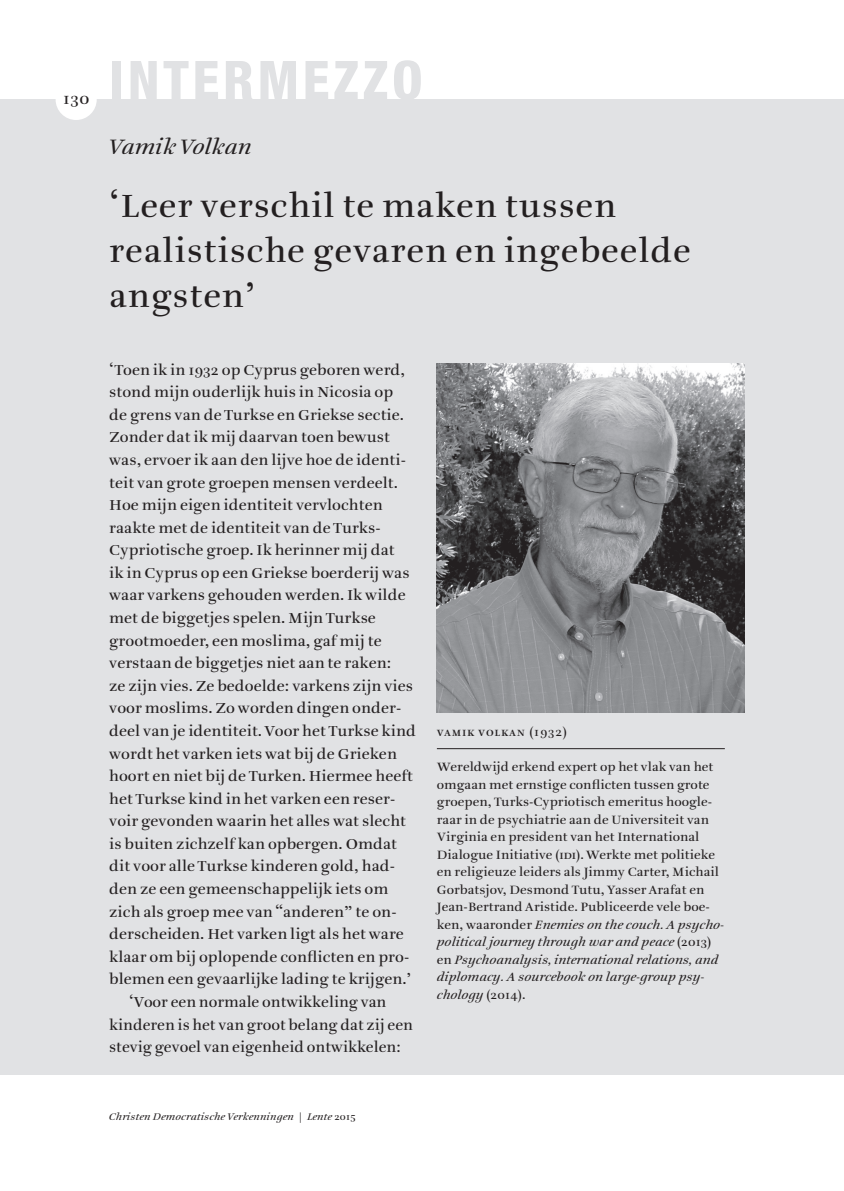
<style>
.page{position:relative;width:844px;height:1191px;background:#fff}
.page>*{position:absolute;margin:0;border:0;box-sizing:border-box;transform-origin:0 0}
.t1{font:800 condensed 53.38px "Helvetica Neue LT Std";letter-spacing:.07em;color:#e1e2e4}
.t2{font:35px/45.1px "Ruse X040 Hg Tx";letter-spacing:.02em;color:#231f20}
.t3{font:italic 22.75px "Ruse X040 Hg Tx";color:#231f20}
.t4{font:17.5px "Ruse X040 Hg Tx";color:#231f20}
.t5{font:15.75px "Ruse X040 Hg Tx";color:#231f20}
.t6{font:13.12px/17.5px "Ruse X040 Hg Tx";color:#231f20}
.t7{font:13.12px "Ruse X040 Hg Tx Small Caps";letter-spacing:.06em;color:#231f20}
.t8{font:italic 10.5px "Ruse X040 Hg Tx";letter-spacing:.015em;color:#231f20}
.s1{font-family:"Ruse X040 Hg Tx Small Caps"}
.s2{font-style:italic}
.s3{font-style:normal}
</style>
<div class="page">
<div style="left:0;top:99px;width:843px;height:975px;background:#e1e2e4"></div>
<div style="left:56px;top:79px;width:41px;height:41px;background:#fff;border-radius:50%"></div>
<img style="left:437px;top:364px;width:307px;height:349px">
<hr style="left:437px;top:748px;width:287px;height:1px;background:#231f20">
<p class="t4" style="left:63px;top:88px;width:28px">130</p>
<h1 class="t1" style="left:109px;top:47px;width:311px">INTERMEZZO</h1>
<h3 class="t3" style="left:109px;top:133px;width:144px">Vamik Volkan</h3>
<h2 class="t2" style="left:109px;top:183px;width:583px">‘Leer verschil te maken tussen realistische gevaren en ingebeelde angsten’</h2>
<p class="t5" style="left:109px;top:360px;width:297px">‘Toen ik in 1932 op Cyprus geboren werd,</p>
<p class="t5" style="left:109px;top:383px;width:285px">stond mijn ouderlijk huis in Nicosia op</p>
<p class="t5" style="left:109px;top:406px;width:296px">de grens van de Turkse en Griekse sectie.</p>
<p class="t5" style="left:109px;top:428px;width:282px">Zonder dat ik mij daarvan toen bewust</p>
<p class="t5" style="left:109px;top:451px;width:298px">was, ervoer ik aan den lijve hoe de identi-</p>
<p class="t5" style="left:109px;top:473px;width:290px">teit van grote groepen mensen verdeelt.</p>
<p class="t5" style="left:109px;top:496px;width:275px">Hoe mijn eigen identiteit vervlochten</p>
<p class="t5" style="left:109px;top:518px;width:273px">raakte met de identiteit van de Turks-</p>
<p class="t5" style="left:109px;top:541px;width:287px">Cypriotische groep. Ik herinner mij dat</p>
<p class="t5" style="left:109px;top:564px;width:302px">ik in Cyprus op een Griekse boerderij was</p>
<p class="t5" style="left:109px;top:586px;width:298px">waar varkens gehouden werden. Ik wilde</p>
<p class="t5" style="left:109px;top:609px;width:268px">met de biggetjes spelen. Mijn Turkse</p>
<p class="t5" style="left:109px;top:631px;width:274px">grootmoeder, een moslima, gaf mij te</p>
<p class="t5" style="left:109px;top:654px;width:283px">verstaan de biggetjes niet aan te raken:</p>
<p class="t5" style="left:109px;top:676px;width:305px">ze zijn vies. Ze bedoelde: varkens zijn vies</p>
<p class="t5" style="left:109px;top:699px;width:293px">voor moslims. Zo worden dingen onder-</p>
<p class="t5" style="left:109px;top:722px;width:308px">deel van je identiteit. Voor het Turkse kind</p>
<p class="t5" style="left:109px;top:744px;width:289px">wordt het varken iets wat bij de Grieken</p>
<p class="t5" style="left:109px;top:767px;width:305px">hoort en niet bij de Turken. Hiermee heeft</p>
<p class="t5" style="left:109px;top:789px;width:287px">het Turkse kind in het varken een reser-</p>
<p class="t5" style="left:109px;top:812px;width:298px">voir gevonden waarin het alles wat slecht</p>
<p class="t5" style="left:109px;top:834px;width:289px">is buiten zichzelf kan opbergen. Omdat</p>
<p class="t5" style="left:109px;top:857px;width:287px">dit voor alle Turkse kinderen gold, had-</p>
<p class="t5" style="left:109px;top:880px;width:281px">den ze een gemeenschappelijk iets om</p>
<p class="t5" style="left:109px;top:902px;width:289px">zich als groep mee van “anderen” te on-</p>
<p class="t5" style="left:109px;top:925px;width:296px">derscheiden. Het varken ligt als het ware</p>
<p class="t5" style="left:109px;top:947px;width:301px">klaar om bij oplopende conflicten en pro-</p>
<p class="t5" style="left:109px;top:970px;width:303px">blemen een gevaarlijke lading te krijgen.’</p>
<p class="t5" style="left:129px;top:993px;width:259px">‘Voor een normale ontwikkeling van</p>
<p class="t5" style="left:109px;top:1015px;width:305px">kinderen is het van groot belang dat zij een</p>
<p class="t5" style="left:109px;top:1038px;width:293px">stevig gevoel van eigenheid ontwikkelen:</p>
<p class="t7" style="left:437px;top:725px;width:132px">Vamik Volkan (1932)</p>
<p class="t6" style="left:437px;top:758px;width:289px">Wereldwijd erkend expert op het vlak van het omgaan met ernstige conflicten tussen grote groepen, Turks-Cypriotisch emeritus hoogle&shy;raar in de psychiatrie aan de Universiteit van Virginia en president van het International Dialogue Initiative (<span class="s1">idi</span>). Werkte met politieke en religieuze leiders als Jimmy Carter, Michail Gorbatsjov, Desmond Tutu, Yasser Arafat en Jean-Bertrand Aristide. Publiceerde vele boe&shy;ken, waaronder <span class="s2">Enemies on the couch. A psycho&shy;political journey through war and peace</span> (2013) en <span class="s2">Psychoanalysis, international relations, and diplomacy. A sourcebook on large-group psy&shy;chology</span> (2014).</p>
<p class="t8" style="left:109px;top:1110px;width:248px">Christen Democratische Verkenningen <span class="s3">|</span> Lente <span class="s3">2015</span></p>
</div>
